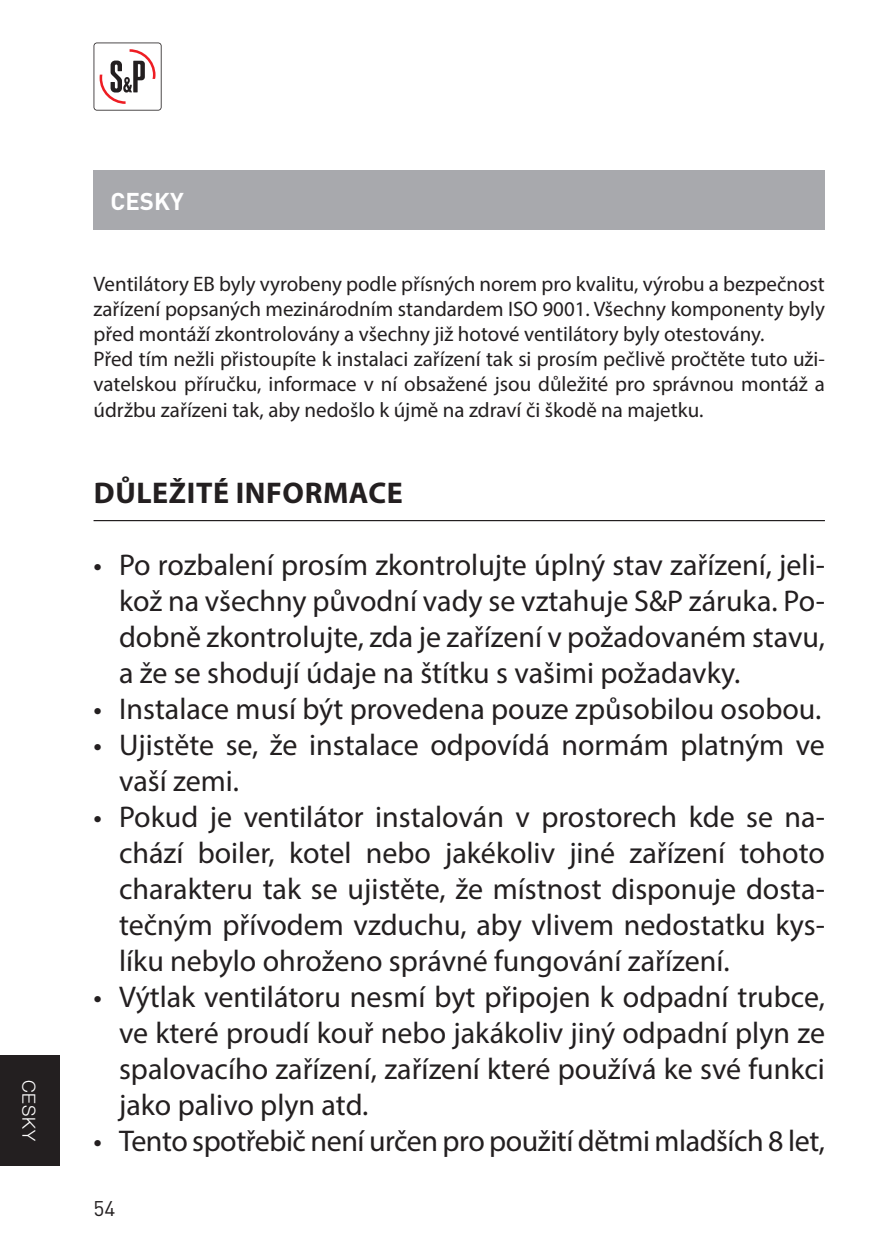
<style>
.page{position:relative;width:893px;height:1259px;background:#fff}
.page>*{position:absolute;margin:0;border:0;box-sizing:border-box;transform-origin:0 0}
.t1{font:30px/36px "Myriad Pro";color:#231f20;text-align:justify}
.t2{font:700 30px "Myriad Pro";letter-spacing:.02em;color:#231f20}
.t3{font:700 24px "DIN";color:#fff}
.t4{font:21px/25.2px "Myriad Pro";color:#231f20}
.t5{font:21px "DIN";color:#231f20}
.t6{font:300 18px "Helvetica Neue";color:#fff}
</style>
<div class="page">
<svg style="left:94px;top:43px;width:68px;height:68px"></svg>
<div style="left:0;top:1054px;width:60px;height:111px;background:#231f20"></div>
<hr style="left:94px;top:520px;width:731px;height:1px;background:#231f20">
<div style="left:94px;top:170px;width:731px;height:60px;background:#a8a9ad"></div>
<p class="t6" style="left:40px;top:1079px;width:63px;rotate:90deg">CESKY</p>
<p class="t3" style="left:111px;top:185px;width:75px">CESKY</p>
<p class="t4" style="left:94px;top:270px;width:733px">Ventilátory EB byly vyrobeny podle přísných norem pro kvalitu, výrobu a bezpečnost zařízení popsaných mezinárodním standardem ISO 9001. Všechny komponenty byly před montáží zkontrolovány a všechny již hotové ventilátory byly otestovány.<br>Před tím nežli přistoupíte k instalaci zařízení tak si prosím pečlivě pročtěte tuto uži&shy;vatelskou příručku, informace v ní obsažené jsou důležité pro správnou montáž a údržbu zařízeni tak, aby nedošlo k újmě na zdraví či škodě na majetku.</p>
<p class="t2" style="left:94px;top:473px;width:311px">DŮLEŽITÉ INFORMACE</p>
<p class="t1" style="left:119px;top:546px;width:707px;text-indent:-26px">• Po rozbalení prosím zkontrolujte úplný stav zařízení, jeli&shy;kož na všechny původní vady se vztahuje S&amp;P záruka. Po&shy;dobně zkontrolujte, zda je zařízení v požadovaném stavu, a že se shodují údaje na štítku s vašimi požadavky.</p>
<p class="t1" style="left:94px;top:690px;width:729px">• Instalace musí být provedena pouze způsobilou osobou.</p>
<p class="t1" style="left:119px;top:726px;width:707px;text-indent:-26px">• Ujistěte se, že instalace odpovídá normám platným ve vaší zemi.</p>
<p class="t1" style="left:119px;top:798px;width:707px;text-indent:-26px">• Pokud je ventilátor instalován v prostorech kde se na&shy;chází boiler, kotel nebo jakékoliv jiné zařízení tohoto charakteru tak se ujistěte, že místnost disponuje dosta&shy;tečným přívodem vzduchu, aby vlivem nedostatku kys&shy;líku nebylo ohroženo správné fungování zařízení.</p>
<p class="t1" style="left:119px;top:978px;width:707px;text-indent:-26px">• Výtlak ventilátoru nesmí byt připojen k odpadní trubce, ve které proudí kouř nebo jakákoliv jiný odpadní plyn ze spalovacího zařízení, zařízení které používá ke své funkci jako palivo plyn atd.</p>
<p class="t1" style="left:94px;top:1122px;width:733px">• Tento spotřebič není určen pro použití dětmi mladších 8 let,</p>
<p class="t5" style="left:94px;top:1195px;width:23px">54</p>
</div>
